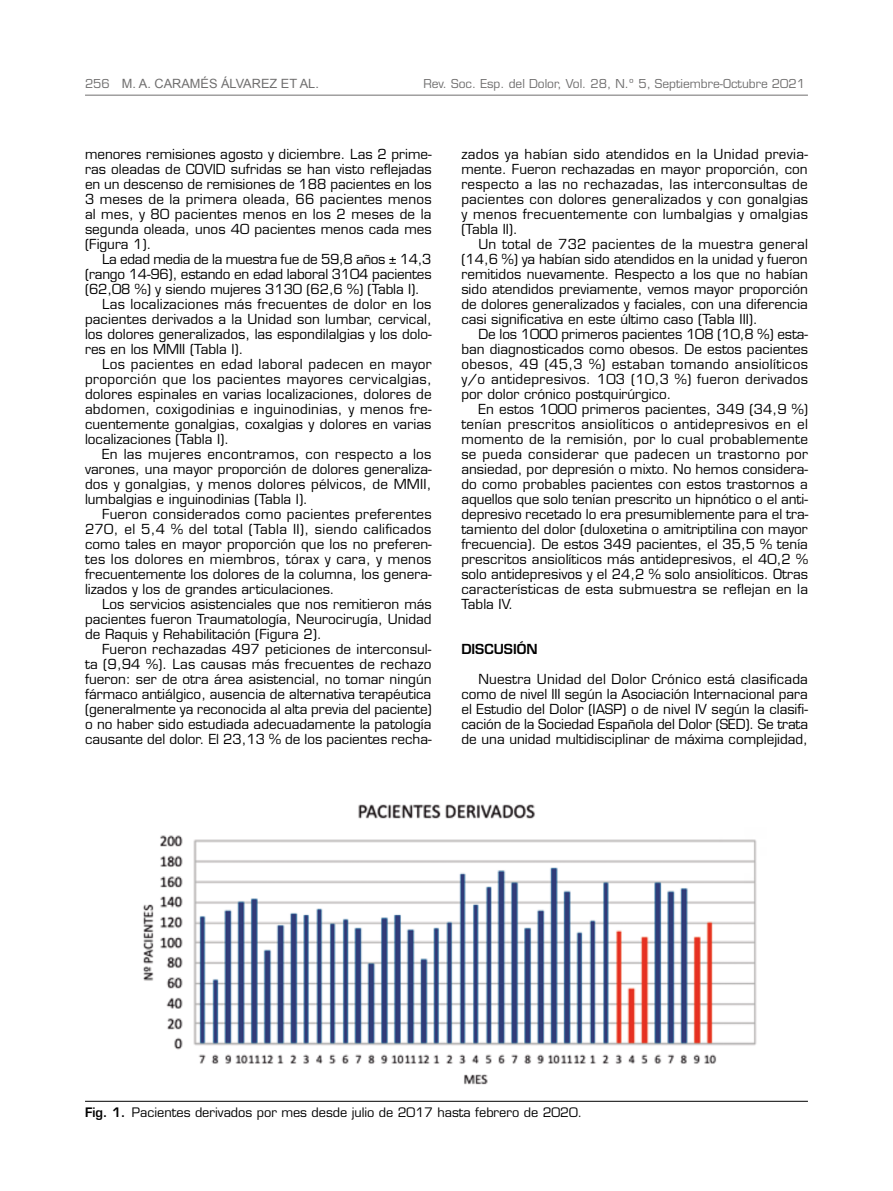
<style>
.page{position:relative;width:893px;height:1191px;background:#fff}
.page>*{position:absolute;margin:0;border:0;box-sizing:border-box;transform-origin:0 0}
.t1{font:13.5px/15px "Eurostile LT Std";color:#000;text-align:justify}
.t2{font:13.5px "Eurostile LT Std";letter-spacing:.02em;color:#000}
.t3{font:13.5px "Eurostile LT Std";letter-spacing:.025em;color:#000}
.t4{font:13.5px "Eurostile LT Std";letter-spacing:-.025em;color:#000}
.t5{font:600 13.5px "Eurostile LT Std";color:#000}
.t6{font:12.75px "Eurostile LT Std";color:#000}
.t7{font:12.75px "Arial";color:#706f6f}
.t8{font:12px "Eurostile LT Std";color:#706f6f}
.s1{font-family:"Eurostile LT Std";font-size:12px}
.s2{font-weight:600}
</style>
<div class="page">
<hr style="left:85px;top:95px;width:723px;height:1px;background:#706f6f">
<hr style="left:85px;top:1101px;width:723px;height:1px;background:#000">
<img style="left:143px;top:804px;width:614px;height:281px">
<p class="t7" style="left:85px;top:76px;width:235px"><span class="s1">256</span> M. A. CARAMÉS ÁLVAREZ ET AL.</p>
<p class="t8" style="left:423px;top:76px;width:383px">Rev. Soc. Esp. del Dolor, Vol. 28, N.º 5, Septiembre-Octubre 2021</p>
<p class="t1" style="left:85px;top:147px;width:348px">menores remisiones agosto y diciembre. Las 2 prime&shy;ras oleadas de COVID sufridas se han visto reflejadas en un descenso de remisiones de 188 pacientes en los 3 meses de la primera oleada, 66 pacientes menos al mes, y 80 pacientes menos en los 2 meses de la segunda oleada, unos 40 pacientes menos cada mes (Figura 1).</p>
<p class="t4" style="left:102px;top:251px;width:331px">La edad media de la muestra fue de 59,8 años ± 14,3</p>
<p class="t1" style="left:85px;top:267px;width:348px">(rango 14-96), estando en edad laboral 3104 pacientes</p>
<p class="t1" style="left:85px;top:282px;width:336px">(62,08 %) y siendo mujeres 3130 (62,6 %) (Tabla I).</p>
<p class="t1" style="left:102px;top:297px;width:331px">Las localizaciones más frecuentes de dolor en los</p>
<p class="t1" style="left:85px;top:312px;width:348px">pacientes derivados a la Unidad son lumbar, cervical,</p>
<p class="t1" style="left:85px;top:327px;width:348px">los dolores generalizados, las espondilalgias y los dolo-</p>
<p class="t1" style="left:85px;top:342px;width:160px">res en los MMII (Tabla I).</p>
<p class="t2" style="left:102px;top:356px;width:331px">Los pacientes en edad laboral padecen en mayor</p>
<p class="t3" style="left:85px;top:371px;width:348px">proporción que los pacientes mayores cervicalgias,</p>
<p class="t1" style="left:85px;top:387px;width:348px">dolores espinales en varias localizaciones, dolores de</p>
<p class="t2" style="left:85px;top:401px;width:348px">abdomen, coxigodinias e inguinodinias, y menos fre-</p>
<p class="t1" style="left:85px;top:417px;width:348px">cuentemente gonalgias, coxalgias y dolores en varias</p>
<p class="t1" style="left:85px;top:432px;width:145px">localizaciones (Tabla I).</p>
<p class="t2" style="left:102px;top:446px;width:331px">En las mujeres encontramos, con respecto a los</p>
<p class="t1" style="left:85px;top:462px;width:348px">varones, una mayor proporción de dolores generaliza-</p>
<p class="t1" style="left:85px;top:477px;width:348px">dos y gonalgias, y menos dolores pélvicos, de MMII,</p>
<p class="t1" style="left:85px;top:492px;width:224px">lumbalgias e inguinodinias (Tabla I).</p>
<p class="t1" style="left:102px;top:507px;width:331px">Fueron considerados como pacientes preferentes</p>
<p class="t2" style="left:85px;top:521px;width:348px">270, el 5,4 % del total (Tabla II), siendo calificados</p>
<p class="t1" style="left:85px;top:537px;width:348px">como tales en mayor proporción que los no preferen-</p>
<p class="t1" style="left:85px;top:552px;width:348px">tes los dolores en miembros, tórax y cara, y menos</p>
<p class="t1" style="left:85px;top:567px;width:348px">frecuentemente los dolores de la columna, los genera-</p>
<p class="t1" style="left:85px;top:582px;width:251px">lizados y los de grandes articulaciones.</p>
<p class="t1" style="left:102px;top:597px;width:331px">Los servicios asistenciales que nos remitieron más</p>
<p class="t1" style="left:85px;top:612px;width:348px">pacientes fueron Traumatología, Neurocirugía, Unidad</p>
<p class="t1" style="left:85px;top:627px;width:238px">de Raquis y Rehabilitación (Figura 2).</p>
<p class="t1" style="left:102px;top:642px;width:331px">Fueron rechazadas 497 peticiones de interconsul-</p>
<p class="t1" style="left:85px;top:657px;width:348px">ta (9,94 %). Las causas más frecuentes de rechazo</p>
<p class="t1" style="left:85px;top:672px;width:348px">fueron: ser de otra área asistencial, no tomar ningún</p>
<p class="t1" style="left:85px;top:687px;width:348px">fármaco antiálgico, ausencia de alternativa terapéutica</p>
<p class="t1" style="left:85px;top:702px;width:348px">(generalmente ya reconocida al alta previa del paciente)</p>
<p class="t1" style="left:85px;top:717px;width:348px">o no haber sido estudiada adecuadamente la patología</p>
<p class="t1" style="left:85px;top:732px;width:348px">causante del dolor. El 23,13 % de los pacientes recha-</p>
<p class="t1" style="left:461px;top:147px;width:348px">zados ya habían sido atendidos en la Unidad previa&shy;mente. Fueron rechazadas en mayor proporción, con respecto a las no rechazadas, las interconsultas de pacientes con dolores generalizados y con gonalgias y menos frecuentemente con lumbalgias y omalgias (Tabla II).</p>
<p class="t1" style="left:461px;top:237px;width:348px;text-indent:17px">Un total de 732 pacientes de la muestra general (14,6 %) ya habían sido atendidos en la unidad y fueron remitidos nuevamente. Respecto a los que no habían sido atendidos previamente, vemos mayor proporción de dolores generalizados y faciales, con una diferencia casi significativa en este último caso (Tabla III).</p>
<p class="t1" style="left:461px;top:327px;width:348px;text-indent:17px">De los 1000 primeros pacientes 108 (10,8 %) esta&shy;ban diagnosticados como obesos. De estos pacientes obesos, 49 (45,3 %) estaban tomando ansiolíticos y/o antidepresivos. 103 (10,3 %) fueron derivados por dolor crónico postquirúrgico.</p>
<p class="t1" style="left:461px;top:402px;width:348px;text-indent:17px">En estos 1000 primeros pacientes, 349 (34,9 %) tenían prescritos ansiolíticos o antidepresivos en el momento de la remisión, por lo cual probablemente se pueda considerar que padecen un trastorno por ansiedad, por depresión o mixto. No hemos considera&shy;do como probables pacientes con estos trastornos a aquellos que solo tenían prescrito un hipnótico o el anti&shy;depresivo recetado lo era presumiblemente para el tra&shy;tamiento del dolor (duloxetina o amitriptilina con mayor frecuencia). De estos 349 pacientes, el 35,5 % tenía prescritos ansiolíticos más antidepresivos, el 40,2 % solo antidepresivos y el 24,2 % solo ansiolíticos. Otras características de esta submuestra se reflejan en la Tabla IV.</p>
<p class="t5" style="left:461px;top:640px;width:78px">DISCUSIÓN</p>
<p class="t1" style="left:461px;top:671px;width:348px;text-indent:17px">Nuestra Unidad del Dolor Crónico está clasificada como de nivel III según la Asociación Internacional para el Estudio del Dolor (IASP) o de nivel IV según la clasifi&shy;cación de la Sociedad Española del Dolor (SED). Se trata de una unidad multidisciplinar de máxima complejidad,</p>
<p class="t6" style="left:85px;top:1104px;width:499px"><span class="s2">Fig. 1.</span> Pacientes derivados por mes desde julio de 2017 hasta febrero de 2020.</p>
</div>
